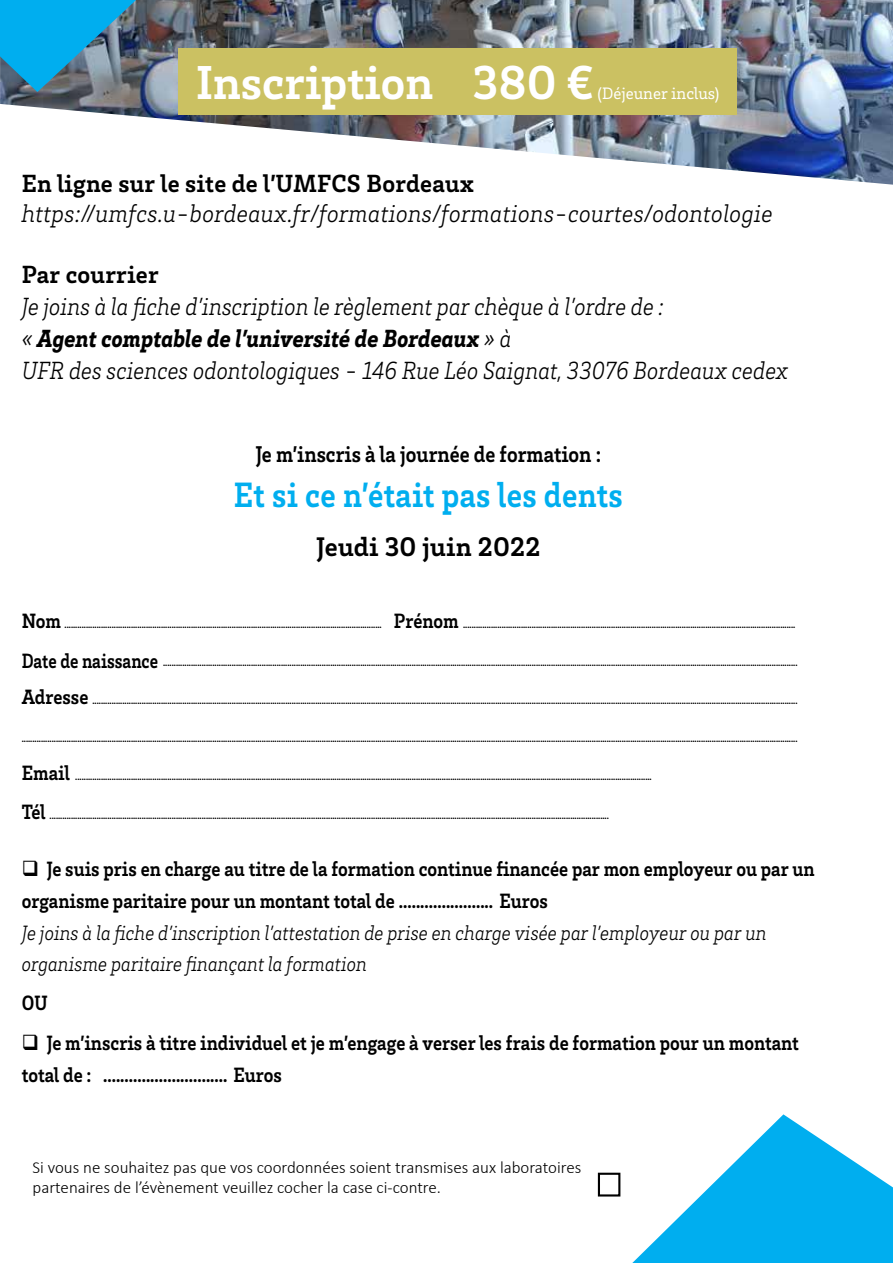
<style>
.page{position:relative;width:893px;height:1263px;background:#fff}
.page>*{position:absolute;margin:0;border:0;box-sizing:border-box;transform-origin:0 0}
.t1{font:700 48.75px "Brix Slab";color:#fff}
.t2{font:700 36px "Brix Slab";letter-spacing:.01em;color:#00aeef;scale:.91 1}
.t3{font:700 27.6px "Brix Slab";letter-spacing:.01em;color:#000}
.t4{font:italic 300 25.5px/31.8px "Brix Slab";color:#000;scale:.91 1}
.t5{font:italic 300 25.5px "Brix Slab";color:#000;scale:.95 1}
.t6{font:700 25.5px "Brix Slab";letter-spacing:.01em;color:#000}
.t7{font:700 23.4px "Brix Slab";color:#000;scale:.91 1}
.t8{font:700 21.15px/31.8px "Brix Slab";color:#000;scale:.91 1}
.t9{font:italic 300 21.15px/31.8px "Brix Slab";color:#000;scale:.91 1}
.t10{font:300 16.95px/20.4px "Calibri";color:#000}
.t11{font:16.95px "Brix Slab";color:#fff}
.t12{font:700 10.65px "Brix Slab";color:#000;scale:.91 1}
.s1{font-weight:900}
.s2{font-size:21.15px}
</style>
<div class="page">
<img style="left:0;top:0;width:893px;height:185px">
<div style="left:179px;top:48px;width:558px;height:67px;background:#cbc162"></div>
<svg style="left:632px;top:1114px;width:261px;height:149px"></svg>
<div style="left:598px;top:1173px;width:22px;height:23px;border:2px solid #000"></div>
<svg style="left:0;top:0;width:136px;height:92px;background:#2b95c0"></svg>
<h1 class="t1" style="left:196px;top:51px;width:399px">Inscription 380 €</h1>
<h3 class="t11" style="left:598px;top:83px;width:123px">(Déjeuner inclus)</h3>
<h3 class="t6" style="left:22px;top:166px;width:454px">En ligne sur le site de l’UMFCS Bordeaux</h3>
<h3 class="t5" style="left:22px;top:196px;width:792px">https://umfcs.u-bordeaux.fr/formations/formations-courtes/odontologie</h3>
<h3 class="t6" style="left:22px;top:258px;width:138px">Par courrier</h3>
<h3 class="t4" style="left:22px;top:289px;width:844px">Je joins à la fiche d’inscription le règlement par chèque à l’ordre de :<br>« <span class="s1">Agent comptable de l’université de Bordeaux</span> » à<br>UFR des sciences odontologiques - 146 Rue Léo Saignat, 33076 Bordeaux cedex</h3>
<h3 class="t7" style="left:256px;top:439px;width:381px">Je m’inscris à la journée de formation :</h3>
<h2 class="t2" style="left:234px;top:471px;width:429px">Et si ce n’était pas les dents</h2>
<h3 class="t3" style="left:316px;top:528px;width:225px">Jeudi 30 juin 2022</h3>
<p class="t12" style="left:22px;top:617px;width:852px"><span class="s2">Nom</span> .................................................................................................................................................... <span class="s2">Prénom</span> ...........................................................................................................................................................</p>
<p class="t12" style="left:22px;top:655px;width:854px"><span class="s2">Date de naissance</span> ........................................................................................................................................................................................................................................................................................................</p>
<p class="t12" style="left:22px;top:693px;width:854px"><span class="s2">Adresse</span> .........................................................................................................................................................................................................................................................................................................................................</p>
<p class="t12" style="left:22px;top:732px;width:854px">..........................................................................................................................................................................................................................................................................................................................................................................</p>
<p class="t12" style="left:22px;top:770px;width:694px"><span class="s2">Email</span> .............................................................................................................................................................................................................................................................................</p>
<p class="t12" style="left:22px;top:808px;width:647px"><span class="s2">Tél</span> . ....................................................................................................................................................................................................................................................................</p>
<h3 class="t8" style="left:22px;top:852px;width:873px">❑ Je suis pris en charge au titre de la formation continue financée par mon employeur ou par un organisme paritaire pour un montant total de ...................... Euros</h3>
<h3 class="t9" style="left:22px;top:915px;width:820px">Je joins à la fiche d’inscription l’attestation de prise en charge visée par l’employeur ou par un organisme paritaire finançant la formation</h3>
<h3 class="t8" style="left:22px;top:985px;width:30px">OU</h3>
<h3 class="t8" style="left:22px;top:1026px;width:855px">❑ Je m’inscris à titre individuel et je m’engage à verser les frais de formation pour un montant total de : ............................. Euros</h3>
<h3 class="t10" style="left:33px;top:1157px;width:550px">Si vous ne souhaitez pas que vos coordonnées soient transmises aux laboratoires partenaires de l’évènement veuillez cocher la case ci-contre.</h3>
</div>
